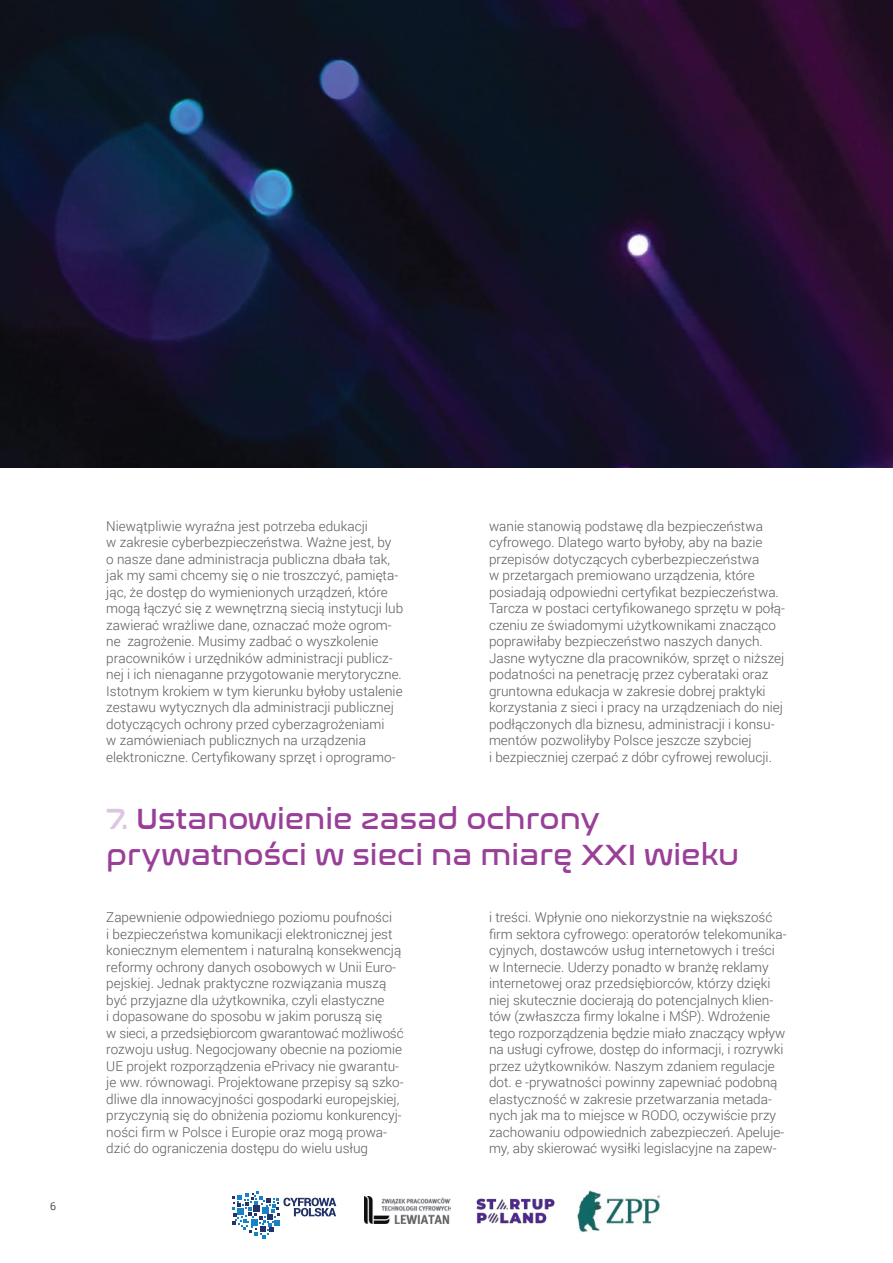
<style>
.page{position:relative;width:893px;height:1263px;background:#fff}
.page>*{position:absolute;margin:0;border:0;box-sizing:border-box;transform-origin:0 0}
.t1{font:30px/36px "Nasalization Rg";color:#993f98}
.t2{font:300 13.5px/16.5px "Roboto";color:#58595b}
.t3{font:300 10.5px "Roboto";color:#000}
.s1{color:#dcc6e1}
</style>
<div class="page">
<svg style="left:232px;top:1192px;width:104px;height:47px"></svg>
<img style="left:476px;top:1198px;width:79px;height:26px">
<img style="left:364px;top:1196px;width:87px;height:28px">
<img style="left:577px;top:1190px;width:84px;height:42px">
<img style="left:0;top:0;width:892px;height:468px">
<p class="t3" style="left:50px;top:1199px;width:7px">6</p>
<p class="t2" style="left:106px;top:517px;width:298px">Niewątpliwie wyraźna jest potrzeba edukacji<br>w zakresie cyberbezpieczeństwa. Ważne jest, by<br>o nasze dane administracja publiczna dbała tak, jak my sami chcemy się o nie troszczyć, pamięta&shy;jąc, że dostęp do wymienionych urządzeń, które mogą łączyć się z wewnętrzną siecią instytucji lub zawierać wrażliwe dane, oznaczać może ogrom&shy;ne zagrożenie. Musimy zadbać o wyszkolenie pracowników i urzędników administracji publicz&shy;nej i ich nienaganne przygotowanie merytoryczne.<br>Istotnym krokiem w tym kierunku byłoby ustalenie zestawu wytycznych dla administracji publicznej dotyczących ochrony przed cyberzagrożeniami<br>w zamówieniach publicznych na urządzenia elektroniczne. Certyfikowany sprzęt i oprogramo-</p>
<p class="t2" style="left:489px;top:517px;width:297px">wanie stanowią podstawę dla bezpieczeństwa cyfrowego. Dlatego warto byłoby, aby na bazie przepisów dotyczących cyberbezpieczeństwa<br>w przetargach premiowano urządzenia, które posiadają odpowiedni certyfikat bezpieczeństwa.<br>Tarcza w postaci certyfikowanego sprzętu w połą&shy;czeniu ze świadomymi użytkownikami znacząco poprawiłaby bezpieczeństwo naszych danych.<br>Jasne wytyczne dla pracowników, sprzęt o niższej podatności na penetrację przez cyberataki oraz gruntowna edukacja w zakresie dobrej praktyki korzystania z sieci i pracy na urządzeniach do niej podłączonych dla biznesu, administracji i konsu&shy;mentów pozwoliłyby Polsce jeszcze szybciej<br>i bezpieczniej czerpać z dóbr cyfrowej rewolucji.</p>
<h1 class="t1" style="left:106px;top:796px;width:634px"><span class="s1">7.</span> Ustanowienie zasad ochrony prywatności w sieci na miarę XXI wieku</h1>
<p class="t2" style="left:106px;top:909px;width:299px">Zapewnienie odpowiedniego poziomu poufności<br>i bezpieczeństwa komunikacji elektronicznej jest koniecznym elementem i naturalną konsekwencją reformy ochrony danych osobowych w Unii Euro&shy;pejskiej. Jednak praktyczne rozwiązania muszą być przyjazne dla użytkownika, czyli elastyczne<br>i dopasowane do sposobu w jakim poruszą się<br>w sieci, a przedsiębiorcom gwarantować możliwość rozwoju usług. Negocjowany obecnie na poziomie UE projekt rozporządzenia ePrivacy nie gwarantu&shy;je ww. równowagi. Projektowane przepisy są szko&shy;dliwe dla innowacyjności gospodarki europejskiej, przyczynią się do obniżenia poziomu konkurencyj&shy;ności firm w Polsce i Europie oraz mogą prowa&shy;dzić do ograniczenia dostępu do wielu usług</p>
<p class="t2" style="left:489px;top:908px;width:299px">i treści. Wpłynie ono niekorzystnie na większość firm sektora cyfrowego: operatorów telekomunika&shy;cyjnych, dostawców usług internetowych i treści w Internecie. Uderzy ponadto w branżę reklamy internetowej oraz przedsiębiorców, którzy dzięki niej skutecznie docierają do potencjalnych klien&shy;tów (zwłaszcza firmy lokalne i MŚP). Wdrożenie tego rozporządzenia będzie miało znaczący wpływ na usługi cyfrowe, dostęp do informacji, i rozrywki przez użytkowników. Naszym zdaniem regulacje dot. e -prywatności powinny zapewniać podobną elastyczność w zakresie przetwarzania metada&shy;nych jak ma to miejsce w RODO, oczywiście przy zachowaniu odpowiednich zabezpieczeń. Apeluje&shy;my, aby skierować wysiłki legislacyjne na zapew-</p>
</div>
